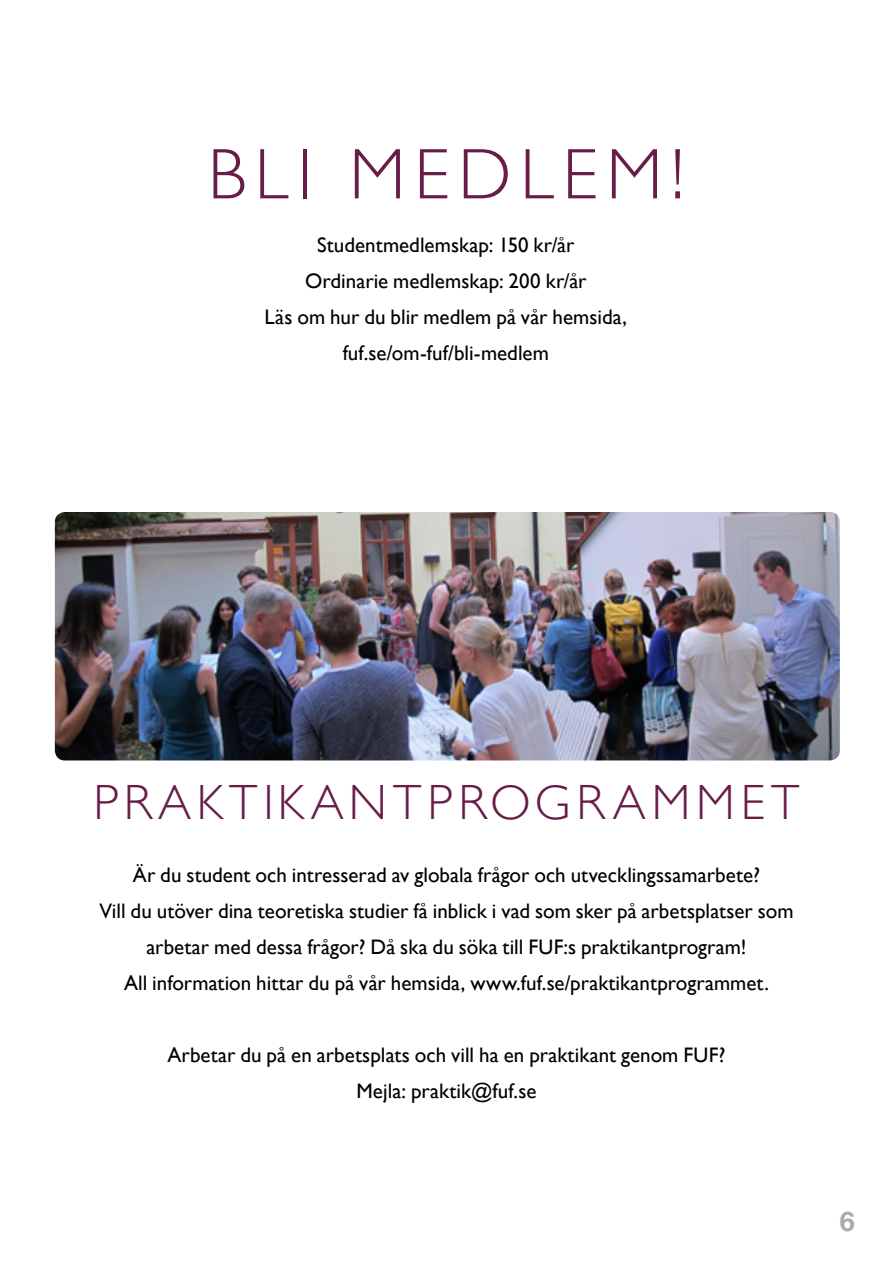
<style>
.page{position:relative;width:893px;height:1263px;background:#fff}
.page>*{position:absolute;margin:0;border:0;box-sizing:border-box;transform-origin:0 0}
.t1{font:300 72px "Gill Sans";letter-spacing:.12em;color:#671d47}
.t2{font:300 49.5px "Gill Sans";letter-spacing:.12em;color:#671d47}
.t3{font:700 27px "Helvetica Neue";color:#a6aca8}
.t4{font:21px/36px "Gill Sans";color:#000;text-align:center}
</style>
<div class="page">
<img style="left:55px;top:512px;width:785px;height:248px">
<h1 class="t1" style="left:208px;top:118px;width:478px">BLI MEDLEM!</h1>
<p class="t4" style="left:265px;top:227px;width:364px">Studentmedlemskap: 150 kr/år<br>Ordinarie medlemskap: 200 kr/år<br>Läs om hur du blir medlem på vår hemsida, fuf.se/om-fuf/bli-medlem</p>
<h2 class="t2" style="left:94px;top:763px;width:707px">PRAKTIKANTPROGRAMMET</h2>
<p class="t4" style="left:99px;top:857px;width:696px">Är du student och intresserad av globala frågor och utvecklingssamarbete?<br>Vill du utöver dina teoretiska studier få inblick i vad som sker på arbetsplatser som arbetar med dessa frågor? Då ska du söka till FUF:s praktikantprogram!<br>All information hittar du på vår hemsida, www.fuf.se/praktikantprogrammet.</p>
<p class="t4" style="left:167px;top:1037px;width:559px">Arbetar du på en arbetsplats och vill ha en praktikant genom FUF?<br>Mejla: praktik@fuf.se</p>
<p class="t3" style="left:840px;top:1200px;width:17px">6</p>
</div>
